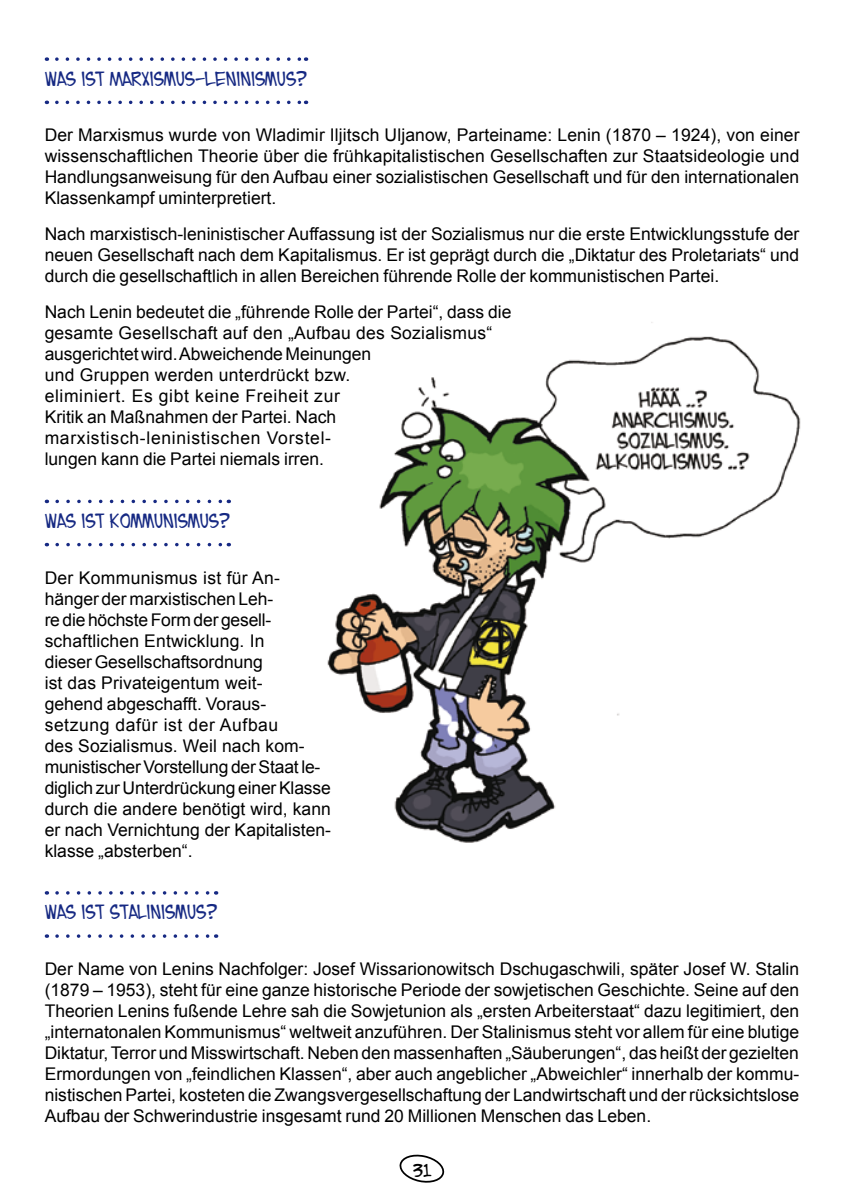
<style>
.page{position:relative;width:844px;height:1191px;background:#fff}
.page>*{position:absolute;margin:0;border:0;box-sizing:border-box;transform-origin:0 0}
.t1{font:19.25px "Euro Comic";color:#162983}
.t2{font:17.5px/21px "Arial";color:#000;text-align:justify}
.t3{font:17.5px "Euro Comic";color:#000}
</style>
<div class="page">
<svg style="left:399px;top:1154px;width:46px;height:29px"></svg>
<img style="left:327px;top:322px;width:474px;height:521px">
<svg style="left:57px;top:57px;width:249px;height:4px"></svg>
<svg style="left:57px;top:101px;width:249px;height:3px"></svg>
<svg style="left:57px;top:499px;width:172px;height:4px"></svg>
<svg style="left:57px;top:543px;width:172px;height:3px"></svg>
<svg style="left:57px;top:891px;width:159px;height:3px"></svg>
<svg style="left:57px;top:934px;width:159px;height:3px"></svg>
<p class="t1" style="left:45px;top:66px;width:264px">WAS IST MARXISMUS-LENINISMUS?</p>
<p class="t2" style="left:45px;top:125px;width:756px">Der Marxismus wurde von Wladimir Iljitsch Uljanow, Parteiname: Lenin (1870 – 1924), von einer wissenschaftlichen Theorie über die frühkapitalistischen Gesellschaften zur Staatsideologie und Handlungsanweisung für den Aufbau einer sozialistischen Gesellschaft und für den internationalen Klassenkampf uminterpretiert.</p>
<p class="t2" style="left:45px;top:224px;width:756px">Nach marxistisch-leninistischer Auffassung ist der Sozialismus nur die erste Entwicklungsstufe der neuen Gesellschaft nach dem Kapitalismus. Er ist geprägt durch die „Diktatur des Proletariats“ und durch die gesellschaftlich in allen Bereichen führende Rolle der kommunistischen Partei.</p>
<p class="t2" style="left:45px;top:302px;width:468px;text-align:left">Nach Lenin bedeutet die „führende Rolle der Partei“, dass die gesamte Gesellschaft auf den „Aufbau des Sozialismus“ ausgerichtet wird. Abweichende Meinungen<br>und Gruppen werden unterdrückt bzw.<br>eliminiert. Es gibt keine Freiheit zur<br>Kritik an Maßnahmen der Partei. Nach marxistisch-leninistischen Vorstel-<br>lungen kann die Partei niemals irren.</p>
<p class="t1" style="left:45px;top:508px;width:187px">WAS IST KOMMUNISMUS?</p>
<p class="t2" style="left:45px;top:567px;width:288px;text-align:left">Der Kommunismus ist für An&shy;hänger der marxistischen Leh-<br>re die höchste Form der gesell&shy;schaftlichen Entwicklung. In<br>dieser Gesellschaftsordnung<br>ist das Privateigentum weit-<br>gehend abgeschafft. Voraus&shy;setzung dafür ist der Aufbau<br>des Sozialismus. Weil nach kom&shy;munistischer Vorstellung der Staat le&shy;diglich zur Unterdrückung einer Klasse durch die andere benötigt wird, kann er nach Vernichtung der Kapitalisten&shy;klasse „absterben“.</p>
<p class="t1" style="left:45px;top:900px;width:174px">WAS IST STALINISMUS?</p>
<p class="t2" style="left:45px;top:958px;width:756px">Der Name von Lenins Nachfolger: Josef Wissarionowitsch Dschugaschwili, später Josef W. Stalin (1879 – 1953), steht für eine ganze historische Periode der sowjetischen Geschichte. Seine auf den Theorien Lenins fußende Lehre sah die Sowjetunion als „ersten Arbeiterstaat“ dazu legitimiert, den „internatonalen Kommunismus“ weltweit anzuführen. Der Stalinismus steht vor allem für eine blutige Diktatur, Terror und Misswirtschaft. Neben den massenhaften „Säuberungen“, das heißt der gezielten Ermordungen von „feindlichen Klassen“, aber auch angeblicher „Abweichler“ innerhalb der kommu&shy;nistischen Partei, kosteten die Zwangsvergesellschaftung der Landwirtschaft und der rücksichtslose Aufbau der Schwerindustrie insgesamt rund 20 Millionen Menschen das Leben.</p>
<p class="t3" style="left:413px;top:1159px;width:20px">31</p>
</div>
